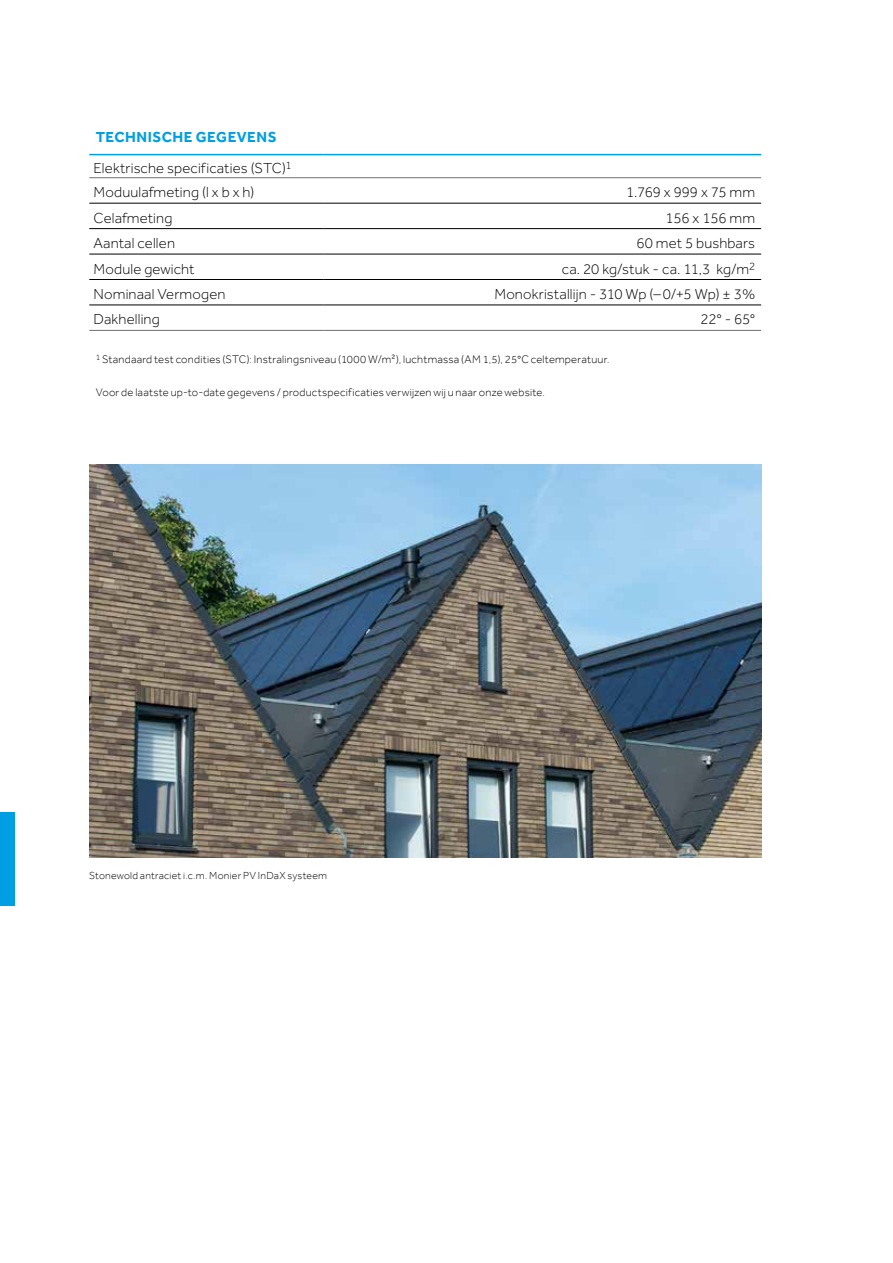
<style>
.page{position:relative;width:893px;height:1263px;background:#fff}
.page>*{position:absolute;margin:0;border:0;box-sizing:border-box;transform-origin:0 0}
.t1{font:300 15px/24.3px "Effra W06";letter-spacing:.01em;color:#000}
.t2{font:700 15px "Effra";letter-spacing:.035em;color:#009fe3}
.t3{font:300 11.25px "Effra";letter-spacing:.02em;color:#000}
.t4{font:300 10.5px "Effra";letter-spacing:.02em;color:#000}
</style>
<div class="page">
<div style="left:0;top:812px;width:15px;height:94px;background:#009fe3"></div>
<hr style="left:89px;top:330px;width:234px;height:1px;background:#706f6f">
<hr style="left:323px;top:330px;width:438px;height:1px;background:#706f6f">
<hr style="left:89px;top:154px;width:234px;height:1px;background:#009fe3">
<hr style="left:323px;top:154px;width:438px;height:1px;background:#009fe3">
<hr style="left:89px;top:177px;width:234px;height:1px;background:#706f6f">
<hr style="left:323px;top:177px;width:438px;height:1px;background:#706f6f">
<hr style="left:89px;top:203px;width:234px;height:1px;background:#000">
<hr style="left:323px;top:203px;width:438px;height:1px;background:#000">
<hr style="left:89px;top:228px;width:234px;height:1px;background:#000">
<hr style="left:323px;top:228px;width:438px;height:1px;background:#000">
<hr style="left:89px;top:254px;width:234px;height:1px;background:#000">
<hr style="left:323px;top:254px;width:438px;height:1px;background:#000">
<hr style="left:89px;top:279px;width:234px;height:1px;background:#000">
<hr style="left:323px;top:279px;width:438px;height:1px;background:#000">
<hr style="left:89px;top:305px;width:234px;height:1px;background:#000">
<hr style="left:323px;top:305px;width:438px;height:1px;background:#000">
<img style="left:89px;top:465px;width:672px;height:392px">
<p class="t2" style="left:96px;top:128px;width:182px">TECHNISCHE GEGEVENS</p>
<p class="t1" style="left:94px;top:156px;width:199px">Elektrische specificaties (STC)<sup>1<br></sup>Moduulafmeting (l x b x h)</p>
<p class="t1" style="left:626px;top:180px;width:131px">1.769 x 999 x 75 mm</p>
<p class="t1" style="left:94px;top:205px;width:80px">Celafmeting</p>
<p class="t1" style="left:665px;top:205px;width:91px">156 x 156 mm</p>
<p class="t1" style="left:94px;top:231px;width:83px">Aantal cellen</p>
<p class="t1" style="left:636px;top:231px;width:120px">60 met 5 bushbars</p>
<p class="t1" style="left:94px;top:256px;width:102px">Module gewicht</p>
<p class="t1" style="left:562px;top:256px;width:195px">ca. 20 kg/stuk - ca. 11,3 kg/m<sup>2</sup></p>
<p class="t1" style="left:94px;top:282px;width:133px">Nominaal Vermogen</p>
<p class="t1" style="left:494px;top:282px;width:262px">Monokristallijn - 310 Wp (–0/+5 Wp) ± 3%</p>
<p class="t1" style="left:94px;top:307px;width:68px">Dakhelling</p>
<p class="t1" style="left:700px;top:307px;width:56px">22° - 65°</p>
<p class="t3" style="left:96px;top:353px;width:515px"><sup>1</sup> Standaard test condities (STC): Instralingsniveau (1000 W/m²), luchtmassa (AM 1,5), 25°C celtemperatuur.</p>
<p class="t3" style="left:96px;top:386px;width:451px">Voor de laatste up-to-date gegevens / productspecificaties verwijzen wij u naar onze website.</p>
<p class="t4" style="left:89px;top:869px;width:239px">Stonewold antraciet i.c.m. Monier PV InDaX systeem</p>
</div>
